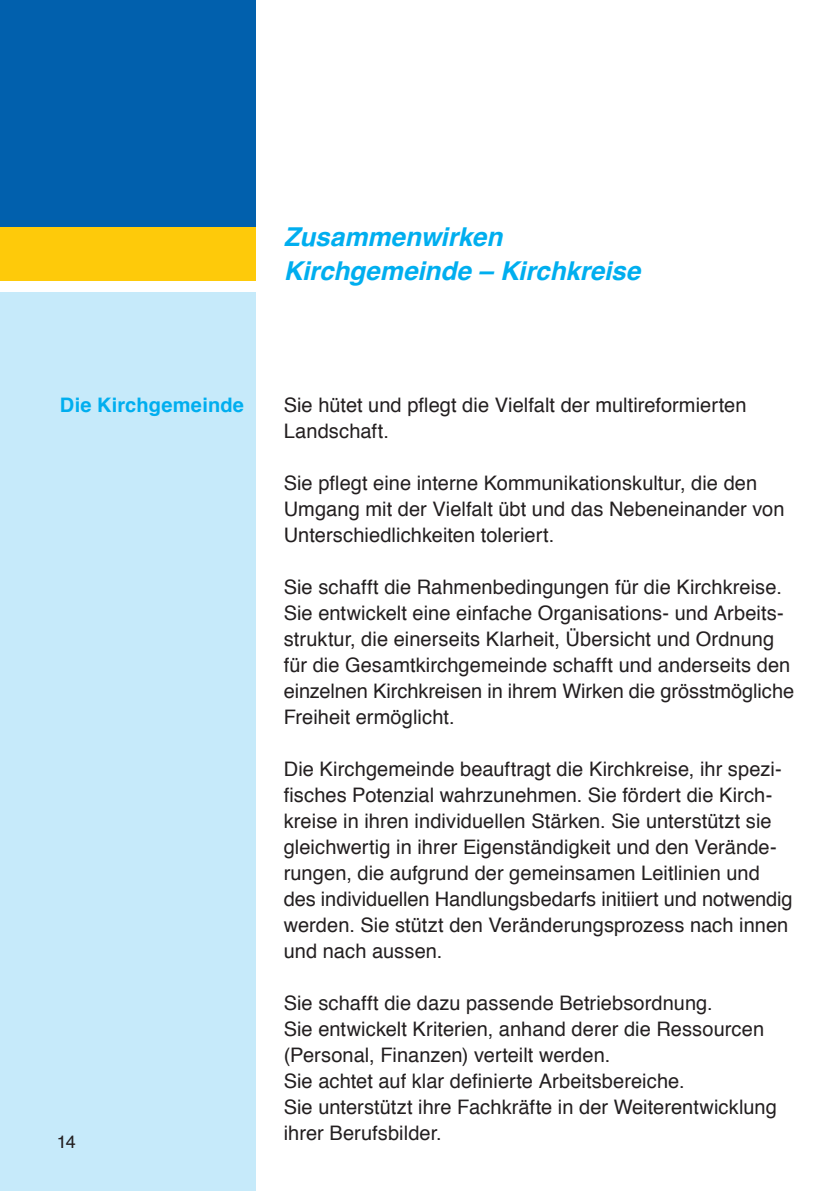
<style>
.page{position:relative;width:840px;height:1191px;background:#fff}
.page>*{position:absolute;margin:0;border:0;box-sizing:border-box;transform-origin:0 0}
.t1{font:italic 700 26px/34px "Helvetica";color:#00aeef}
.t2{font:20px/26px "Helvetica";letter-spacing:.005em;color:#231f20}
.t3{font:700 20px "Helvetica";letter-spacing:.01em;color:#00aeef}
.t4{font:18px "Helvetica";color:#231f20}
</style>
<div class="page">
<div style="left:0;top:292px;width:255px;height:899px;background:#c6eafa"></div>
<div style="left:0;top:0;width:255px;height:281px;background:#feca0a"></div>
<div style="left:0;top:0;width:255px;height:227px;background:#0160ad"></div>
<h1 class="t1" style="left:283px;top:220px;width:358px">Zusammenwirken<br>Kirchgemeinde – Kirchkreise</h1>
<p class="t3" style="left:60px;top:389px;width:185px">Die Kirchgemeinde</p>
<p class="t4" style="left:57px;top:1127px;width:20px">14</p>
<p class="t2" style="left:283px;top:392px;width:464px">Sie hütet und pflegt die Vielfalt der multireformierten<br>Landschaft.</p>
<p class="t2" style="left:283px;top:470px;width:502px">Sie pflegt eine interne Kommunikationskultur, die den<br>Umgang mit der Vielfalt übt und das Nebeneinander von<br>Unterschiedlichkeiten toleriert.</p>
<p class="t2" style="left:283px;top:574px;width:512px">Sie schafft die Rahmenbedingungen für die Kirchkreise.<br>Sie entwickelt eine einfache Organisations- und Arbeits&shy;struktur, die einerseits Klarheit, Übersicht und Ordnung für die Gesamtkirchgemeinde schafft und anderseits den einzelnen Kirchkreisen in ihrem Wirken die grösstmögliche Freiheit ermöglicht.</p>
<p class="t2" style="left:283px;top:756px;width:510px">Die Kirchgemeinde beauftragt die Kirchkreise, ihr spezi&shy;fisches Potenzial wahrzunehmen. Sie fördert die Kirch&shy;kreise in ihren individuellen Stärken. Sie unterstützt sie gleichwertig in ihrer Eigenständigkeit und den Verände&shy;rungen, die aufgrund der gemeinsamen Leitlinien und des individuellen Handlungsbedarfs initiiert und notwendig werden. Sie stützt den Veränderungsprozess nach innen und nach aussen.</p>
<p class="t2" style="left:283px;top:990px;width:494px">Sie schafft die dazu passende Betriebsordnung.<br>Sie entwickelt Kriterien, anhand derer die Ressourcen (Personal, Finanzen) verteilt werden.<br>Sie achtet auf klar definierte Arbeitsbereiche.<br>Sie unterstützt ihre Fachkräfte in der Weiterentwicklung ihrer Berufsbilder.</p>
</div>
